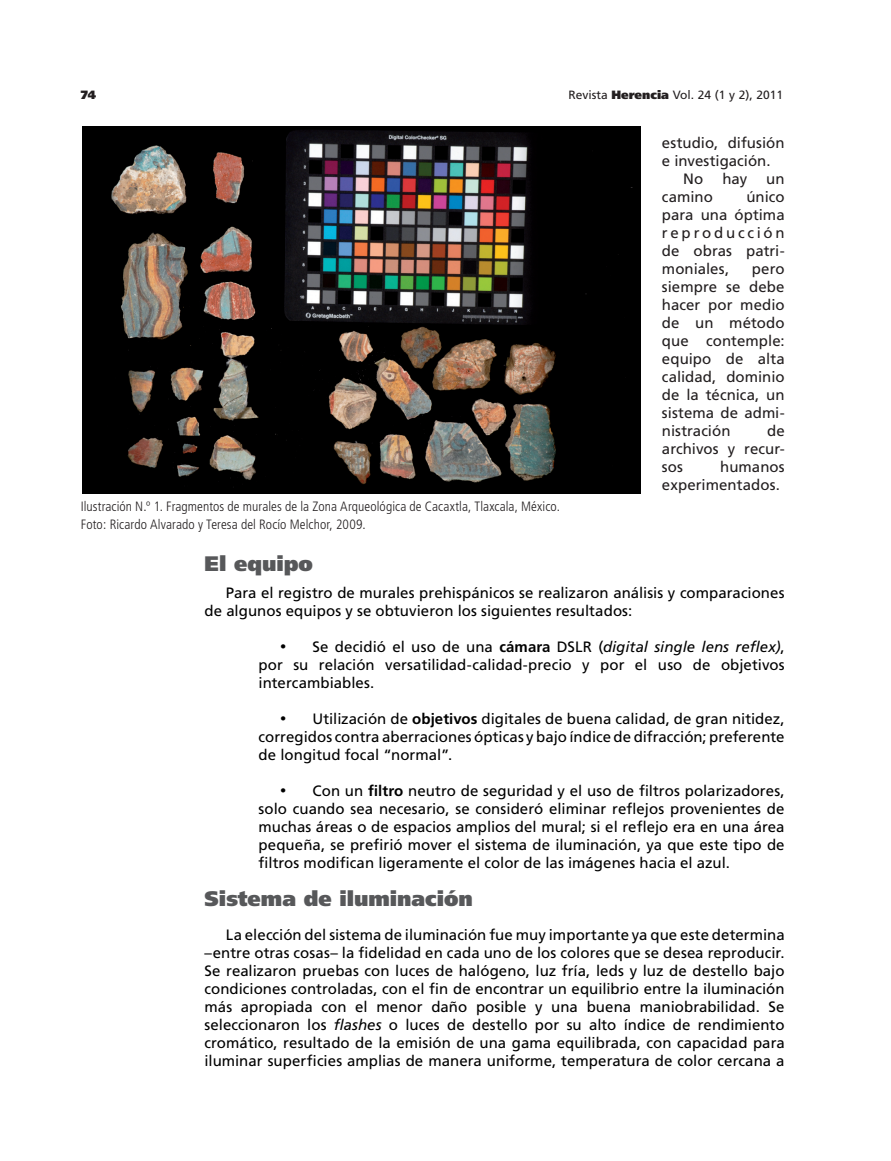
<style>
.page{position:relative;width:891px;height:1161px;background:#fff}
.page>*{position:absolute;margin:0;border:0;box-sizing:border-box;transform-origin:0 0}
.Subtítulos_del_artíc{font:900 21px "Frutiger";color:#57585a}
.Texto_independiente{font:15px/18px "Frutiger";color:#000;text-align:justify}
.t1{font:15px/18px "Frutiger";letter-spacing:.005em;color:#231f20;text-align:justify}
.t2{font:300 condensed 13.5px "Frutiger";letter-spacing:.005em;color:#231f20}
.t3{font:12px "Frutiger";color:#231f20}
.t4{font:900 12px "Frutiger";color:#231f20}
.s1{font-weight:900}
.s2{font-weight:700}
.s3{font-style:italic}
</style>
<div class="page">
<img style="left:82px;top:127px;width:559px;height:367px">
<p class="t4" style="left:81px;top:87px;width:17px">74</p>
<p class="t3" style="left:568px;top:88px;width:216px">Revista <span class="s1">Herencia</span> Vol. 24 (1 y 2), 2011</p>
<p class="t1" style="left:662px;top:134px;width:124px">estudio, difusión e investigación.</p>
<p class="t1" style="left:683px;top:170px;width:22px">No</p>
<p class="t1" style="left:722px;top:170px;width:26px">hay</p>
<p class="t1" style="left:766px;top:170px;width:20px">un</p>
<p class="t1" style="left:662px;top:188px;width:53px">camino</p>
<p class="t1" style="left:662px;top:188px;width:124px;text-indent:84px">único para una óptima reproducción de obras patri&shy;moniales,</p>
<p class="t1" style="left:662px;top:260px;width:124px;text-indent:90px">pero siempre se debe hacer por medio de un método que contemple: equipo de alta calidad, dominio de la técnica, un sistema de admi&shy;nistración</p>
<p class="t1" style="left:662px;top:422px;width:124px;text-indent:105px">de archivos y recur&shy;sos</p>
<p class="t1" style="left:662px;top:458px;width:124px;text-indent:58px">humanos experimentados.</p>
<p class="t2" style="left:81px;top:499px;width:481px">Ilustración N.º 1. Fragmentos de murales de la Zona Arqueológica de Cacaxtla, Tlaxcala, México.</p>
<p class="t2" style="left:81px;top:517px;width:286px">Foto: Ricardo Alvarado y Teresa del Rocío Melchor, 2009.</p>
<p class="Subtítulos_del_artíc" style="left:205px;top:550px;width:110px">El equipo</p>
<p class="Texto_independiente" style="left:205px;top:584px;width:582px;text-indent:21px">Para el registro de murales prehispánicos se realizaron análisis y comparaciones de algunos equipos y se obtuvieron los siguientes resultados:</p>
<p class="Texto_independiente" style="left:259px;top:638px;width:528px;text-indent:21px">• Se decidió el uso de una <span class="s2">cámara</span> DSLR (<span class="s3">digital single lens reflex)</span>, por su relación versatilidad-calidad-precio y por el uso de objetivos intercambiables.</p>
<p class="Texto_independiente" style="left:259px;top:710px;width:528px;text-indent:21px">• Utilización de <span class="s2">objetivos</span> digitales de buena calidad, de gran nitidez, corregidos contra aberraciones ópticas y bajo índice de difracción; preferente de longitud focal “normal”.</p>
<p class="Texto_independiente" style="left:259px;top:782px;width:528px;text-indent:21px">• Con un <span class="s2">filtro</span> neutro de seguridad y el uso de filtros polarizadores, solo cuando sea necesario, se consideró eliminar reflejos provenientes de muchas áreas o de espacios amplios del mural; si el reflejo era en una área pequeña, se prefirió mover el sistema de iluminación, ya que este tipo de filtros modifican ligeramente el color de las imágenes hacia el azul.</p>
<p class="Subtítulos_del_artíc" style="left:205px;top:886px;width:270px">Sistema de iluminación</p>
<p class="Texto_independiente" style="left:205px;top:926px;width:582px;text-indent:21px">La elección del sistema de iluminación fue muy importante ya que este determina –entre otras cosas– la fidelidad en cada uno de los colores que se desea reproducir.<br>Se realizaron pruebas con luces de halógeno, luz fría, leds y luz de destello bajo condiciones controladas, con el fin de encontrar un equilibrio entre la iluminación más apropiada con el menor daño posible y una buena maniobrabilidad. Se seleccionaron los <span class="s3">flashes</span> o luces de destello por su alto índice de rendimiento cromático, resultado de la emisión de una gama equilibrada, con capacidad para iluminar superficies amplias de manera uniforme, temperatura de color cercana a</p>
</div>
